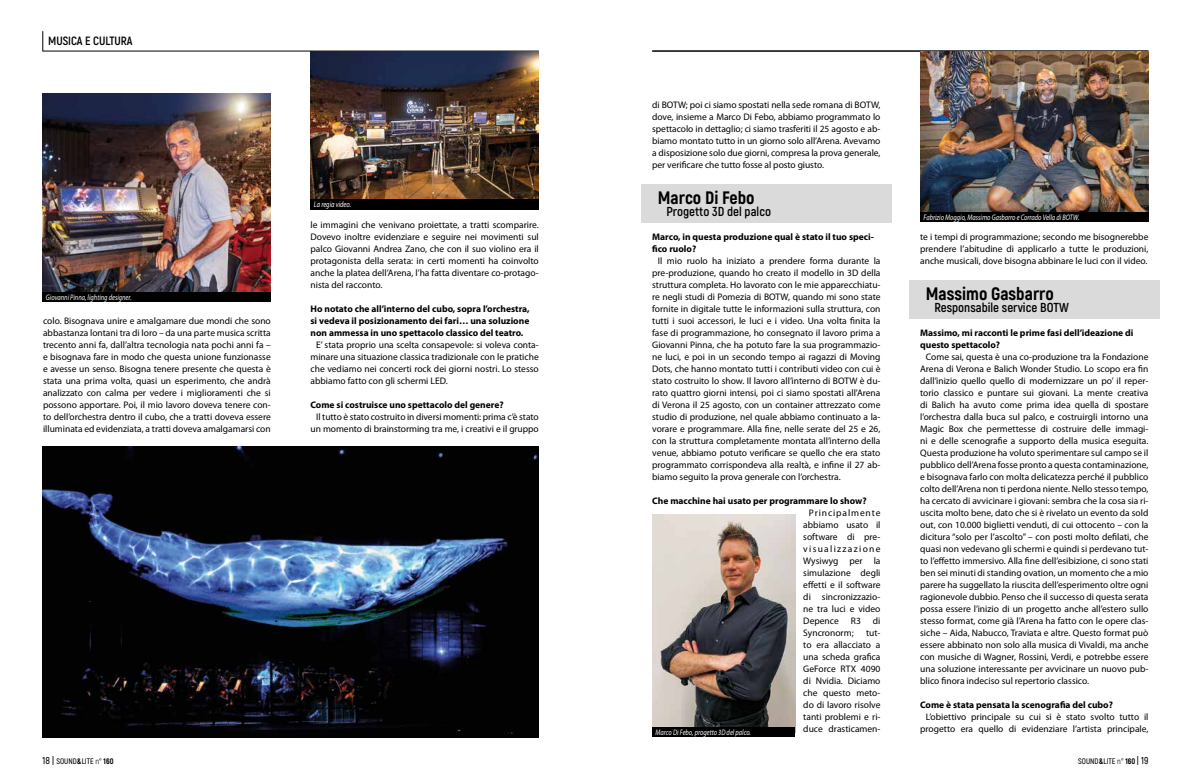
<style>
.page{position:relative;width:1191px;height:780px;background:#fff}
.page>*{position:absolute;margin:0;border:0;box-sizing:border-box;transform-origin:0 0}
.t1{font:800 18px "Akrobat";color:#000}
.t2{font:700 13px "Akrobat";color:#000}
.t3{font:700 12px "Akrobat";color:#000}
.t4{font:9.5px/12px "Myriad Pro";color:#000;text-align:justify}
.t5{font:700 9.5px/12px "Myriad Pro";color:#000}
.t6{font:italic 8.1px "Myriad Pro";color:#fff;scale:.8 1}
.t7{font:italic 8px "Myriad Pro";color:#fff;scale:.8 1}
.t8{font:600 8px "Akrobat";color:#000}
.s1{font-size:10px}
.s2{font-weight:800}
.s3{font-weight:400}
</style>
<div class="page">
<hr style="left:43px;top:51px;width:496px;height:1px;background:#000">
<hr style="left:652px;top:51px;width:496px;height:1px;background:#000">
<svg style="left:43px;top:31px;width:1px;height:20px"></svg>
<img style="left:43px;top:93px;width:228px;height:199px">
<img style="left:310px;top:51px;width:229px;height:148px">
<img style="left:43px;top:446px;width:496px;height:291px">
<div style="left:641px;top:184px;width:250px;height:25px;background:#dadada"></div>
<div style="left:641px;top:204px;width:250px;height:18px;background:#dadada"></div>
<div style="left:909px;top:280px;width:250px;height:25px;background:#dadada"></div>
<div style="left:909px;top:300px;width:250px;height:18px;background:#dadada"></div>
<div style="left:43px;top:292px;width:228px;height:10px;background:#000"></div>
<img style="left:920px;top:52px;width:228px;height:160px">
<div style="left:920px;top:212px;width:228px;height:10px;background:#000"></div>
<div style="left:310px;top:199px;width:229px;height:10px;background:#000"></div>
<img style="left:652px;top:514px;width:143px;height:213px">
<div style="left:652px;top:727px;width:143px;height:10px;background:#000"></div>
<p class="t3" style="left:48px;top:33px;width:86px">MUSICA E CULTURA</p>
<p class="t7" style="left:46px;top:292px;width:109px">Giovanni Pinna, lighting designer.</p>
<p class="t4" style="left:43px;top:315px;width:229px">colo. Bisognava unire e amalgamare due mondi che sono abbastanza lontani tra di loro – da una parte musica scritta trecento anni fa, dall’altra tecnologia nata pochi anni fa – e bisognava fare in modo che questa unione funzionasse e avesse un senso. Bisogna tenere presente che questa è stata una prima volta, quasi un esperimento, che andrà analizzato con calma per vedere i miglioramenti che si possono apportare. Poi, il mio lavoro doveva tenere con&shy;to dell’orchestra dentro il cubo, che a tratti doveva essere illuminata ed evidenziata, a tratti doveva amalgamarsi con</p>
<p class="t6" style="left:314px;top:199px;width:48px">La regia video.</p>
<p class="t4" style="left:310px;top:219px;width:230px">le immagini che venivano proiettate, a tratti scomparire.<br>Dovevo inoltre evidenziare e seguire nei movimenti sul palco Giovanni Andrea Zano, che con il suo violino era il protagonista della serata: in certi momenti ha coinvolto anche la platea dell’Arena, l’ha fatta diventare co-protago&shy;nista del racconto.</p>
<p class="t5" style="left:310px;top:302px;width:221px;text-align:justify">Ho notato che all’interno del cubo, sopra l’orchestra, si vedeva il posizionamento dei fari… una soluzione non ammessa in uno spettacolo classico del teatro.</p>
<p class="t4" style="left:310px;top:339px;width:230px;text-indent:6px">E’ stata proprio una scelta consapevole: si voleva conta&shy;minare una situazione classica tradizionale con le pratiche che vediamo nei concerti rock dei giorni nostri. Lo stesso abbiamo fatto con gli schermi LED.</p>
<p class="t5" style="left:310px;top:398px;width:195px">Come si costruisce uno spettacolo del genere?</p>
<p class="t4" style="left:310px;top:411px;width:230px;text-align:center">Il tutto è stato costruito in diversi momenti: prima c’è stato un momento di brainstorming tra me, i creativi e il gruppo</p>
<p class="t4" style="left:652px;top:99px;width:230px">di BOTW; poi ci siamo spostati nella sede romana di BOTW, dove, insieme a Marco Di Febo, abbiamo programmato lo spettacolo in dettaglio; ci siamo trasferiti il 25 agosto e ab&shy;biamo montato tutto in un giorno solo all’Arena. Avevamo a disposizione solo due giorni, compresa la prova generale, per verificare che tutto fosse al posto giusto.</p>
<h1 class="t1" style="left:658px;top:186px;width:98px">Marco Di Febo</h1>
<h2 class="t2" style="left:666px;top:203px;width:106px">Progetto 3D del palco</h2>
<p class="t5" style="left:652px;top:230px;width:223px">Marco, in questa produzione qual è stato il tuo speci&shy;fico ruolo?</p>
<p class="t4" style="left:652px;top:255px;width:230px;text-indent:6px">Il mio ruolo ha iniziato a prendere forma durante la pre-produzione, quando ho creato il modello in 3D della struttura completa. Ho lavorato con le mie apparecchiatu&shy;re negli studi di Pomezia di BOTW, quando mi sono state fornite in digitale tutte le informazioni sulla struttura, con tutti i suoi accessori, le luci e i video. Una volta finita la fase di programmazione, ho consegnato il lavoro prima a Giovanni Pinna, che ha potuto fare la sua programmazio&shy;ne luci, e poi in un secondo tempo ai ragazzi di Moving Dots, che hanno montato tutti i contributi video con cui è stato costruito lo show. Il lavoro all’interno di BOTW è du&shy;rato quattro giorni intensi, poi ci siamo spostati all’Arena di Verona il 25 agosto, con un container attrezzato come studio di produzione, nel quale abbiamo continuato a la&shy;vorare e programmare. Alla fine, nelle serate del 25 e 26, con la struttura completamente montata all’interno della venue, abbiamo potuto verificare se quello che era stato programmato corrispondeva alla realtà, e infine il 27 ab&shy;biamo seguito la prova generale con l’orchestra.</p>
<p class="t5" style="left:652px;top:494px;width:216px">Che macchine hai usato per programmare lo show?</p>
<p class="t4" style="left:803px;top:507px;width:79px;text-indent:6px">Principalmente abbiamo usato il software di pre&shy;visualizzazione Wysiwyg per la simulazione degli effetti e il software di sincronizzazio&shy;ne tra luci e video Depence</p>
<p class="t4" style="left:851px;top:615px;width:11px">R3</p>
<p class="t4" style="left:873px;top:615px;width:9px">di</p>
<p class="t4" style="left:803px;top:627px;width:52px">Syncronorm;</p>
<p class="t4" style="left:803px;top:627px;width:79px;text-indent:63px">tut&shy;to era allacciato a una scheda grafica GeForce RTX 4090 di Nvidia. Diciamo che questo meto&shy;do di lavoro risolve tanti problemi e ri&shy;duce drasticamen-</p>
<p class="t7" style="left:655px;top:727px;width:121px">Marco Di Febo, progetto 3D del palco.</p>
<p class="t7" style="left:923px;top:212px;width:196px">Fabrizio Moggio, Massimo Gasbarro e Corrado Vella di BOTW.</p>
<p class="t4" style="left:920px;top:231px;width:230px">te i tempi di programmazione; secondo me bisognerebbe prendere l’abitudine di applicarlo a tutte le produzioni, anche musicali, dove bisogna abbinare le luci con il video.</p>
<h1 class="t1" style="left:926px;top:282px;width:129px">Massimo Gasbarro</h1>
<h2 class="t2" style="left:934px;top:299px;width:136px">Responsabile service BOTW</h2>
<p class="t5" style="left:920px;top:326px;width:215px">Massimo, mi racconti le prime fasi dell’ideazione di questo spettacolo?</p>
<p class="t4" style="left:920px;top:351px;width:230px;text-indent:6px">Come sai, questa è una co-produzione tra la Fondazione Arena di Verona e Balich Wonder Studio. Lo scopo era fin dall’inizio quello quello di modernizzare un po’ il reper&shy;torio classico e puntare sui giovani. La mente creativa di Balich ha avuto come prima idea quella di spostare l’orchestra dalla buca sul palco, e costruirgli intorno una Magic Box che permettesse di costruire delle immagi&shy;ni e delle scenografie a supporto della musica eseguita.<br>Questa produzione ha voluto sperimentare sul campo se il pubblico dell’Arena fosse pronto a questa contaminazione, e bisognava farlo con molta delicatezza perché il pubblico colto dell’Arena non ti perdona niente. Nello stesso tempo, ha cercato di avvicinare i giovani: sembra che la cosa sia ri&shy;uscita molto bene, dato che si è rivelato un evento da sold out, con 10.000 biglietti venduti, di cui ottocento – con la dicitura “solo per l’ascolto” – con posti molto defilati, che quasi non vedevano gli schermi e quindi si perdevano tut&shy;to l’effetto immersivo. Alla fine dell’esibizione, ci sono stati ben sei minuti di standing ovation, un momento che a mio parere ha suggellato la riuscita dell’esperimento oltre ogni ragionevole dubbio. Penso che il successo di questa serata possa essere l’inizio di un progetto anche all’estero sullo stesso format, come già l’Arena ha fatto con le opere clas&shy;siche – Aida, Nabucco, Traviata e altre. Questo format può essere abbinato non solo alla musica di Vivaldi, ma anche con musiche di Wagner, Rossini, Verdi, e potrebbe essere una soluzione interessante per avvicinare un nuovo pub&shy;blico finora indeciso sul repertorio classico.</p>
<p class="t5" style="left:920px;top:698px;width:194px">Come è stata pensata la scenografia del cubo?</p>
<p class="t4" style="left:920px;top:711px;width:230px;text-align:center">L’obiettivo principale su cui si è stato svolto tutto il progetto era quello di evidenziare l’artista principale,</p>
<p class="t8" style="left:43px;top:756px;width:72px"><span class="s1">18 |</span> SOUND<span class="s2">&amp;</span>LITE <span class="s3">n°</span> <span class="s2">160</span></p>
<p class="t8" style="left:1078px;top:756px;width:72px">SOUND<span class="s2">&amp;</span>LITE <span class="s3">n°</span> <span class="s2">160</span> <span class="s1">| 19</span></p>
</div>
